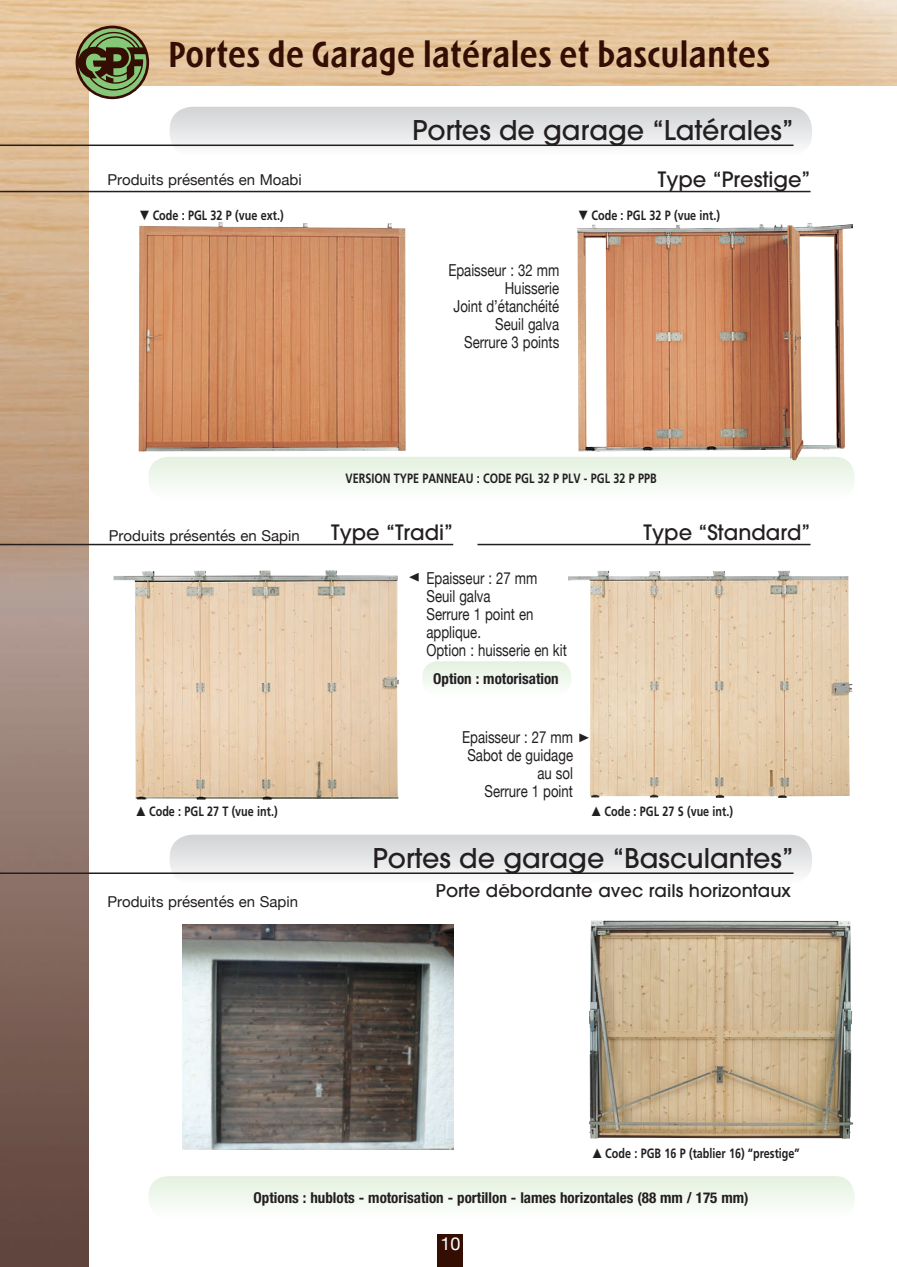
<style>
.page{position:relative;width:897px;height:1267px;background:#fff}
.page>*{position:absolute;margin:0;border:0;box-sizing:border-box;transform-origin:0 0}
.t1{font:500 34.5px "Linotype Spitz";color:#340d03}
.t2{font:500 27px "Avant Garde";color:#231f20}
.t3{font:500 21px "Avant Garde";color:#231f20}
.t4{font:500 18px "Avant Garde";color:#231f20}
.t5{font:18px "Helvetica Neue";color:#fff}
.t6{font:16.5px/18px "Helvetica Neue";color:#231f20;text-align:right;scale:.8 1}
.t7{font:700 condensed 15px "Helvetica Neue";color:#231f20}
.t8{font:15px "Helvetica Neue";color:#231f20}
.t9{font:700 13.5px "Frutiger CE";color:#231f20;scale:.8 1}
</style>
<div class="page">
<img style="left:0;top:0;width:897px;height:1267px">
<div style="left:89px;top:87px;width:808px;height:1180px;background:#fff"></div>
<svg style="left:76px;top:26px;width:73px;height:73px;background:#797d54"></svg>
<svg style="left:148px;top:457px;width:706px;height:29px"></svg>
<img style="left:589px;top:921px;width:264px;height:218px">
<img style="left:568px;top:571px;width:284px;height:227px">
<hr style="left:0;top:191px;width:810px;height:1px;background:#231f20">
<img style="left:577px;top:223px;width:276px;height:238px">
<div style="left:438px;top:1235px;width:25px;height:32px;background:#340d03"></div>
<hr style="left:0;top:544px;width:453px;height:1px;background:#231f20">
<hr style="left:477px;top:544px;width:333px;height:1px;background:#231f20">
<img style="left:113px;top:570px;width:286px;height:230px">
<img style="left:182px;top:924px;width:271px;height:225px">
<div style="left:457px;top:730px;width:117px;height:76px;background:#fff"></div>
<img style="left:138px;top:222px;width:267px;height:229px">
<svg style="left:170px;top:107px;width:642px;height:40px;background:#dfe0e2"></svg>
<hr style="left:0;top:145px;width:793px;height:1px;background:#231f20">
<svg style="left:170px;top:835px;width:642px;height:39px;background:#e1e2e4"></svg>
<hr style="left:0;top:872px;width:793px;height:2px;background:#231f20">
<svg style="left:148px;top:1176px;width:706px;height:30px"></svg>
<svg style="left:423px;top:661px;width:148px;height:34px"></svg>
<svg style="left:0;top:1263px;width:5px;height:4px"></svg>
<svg style="left:579px;top:734px;width:10px;height:9px"></svg>
<h1 class="t1" style="left:168px;top:34px;width:604px">Portes de Garage latérales et basculantes</h1>
<p class="t8" style="left:107px;top:169px;width:196px">Produits présentés en Moabi</p>
<h2 class="t2" style="left:412px;top:114px;width:382px">Portes de garage “Latérales”</h2>
<p class="t3" style="left:658px;top:166px;width:154px">Type “Prestige”</p>
<p class="t9" style="left:140px;top:207px;width:181px">▼ Code : PGL 32 P (vue ext.)</p>
<p class="t9" style="left:578px;top:207px;width:178px">▼ Code : PGL 32 P (vue int.)</p>
<p class="t6" style="left:448px;top:262px;width:140px">Epaisseur : 32 mm<br>Huisserie<br>Joint d’étanchéité<br>Seuil galva<br>Serrure 3 points</p>
<p class="t8" style="left:109px;top:525px;width:192px">Produits présentés en Sapin</p>
<p class="t9" style="left:345px;top:470px;width:390px">VERSION TYPE PANNEAU : CODE PGL 32 P PLV - PGL 32 P PPB</p>
<p class="t3" style="left:331px;top:519px;width:123px">Type “Tradi”</p>
<p class="t6" style="left:426px;top:570px;width:177px;text-align:left">Epaisseur : 27 mm<br>Seuil galva<br>Serrure 1 point en applique.<br>Option : huisserie en kit</p>
<p class="t7" style="left:433px;top:670px;width:127px">Option : motorisation</p>
<p class="t6" style="left:462px;top:730px;width:140px">Epaisseur : 27 mm<br>Sabot de guidage au sol<br>Serrure 1 point</p>
<p class="t3" style="left:643px;top:519px;width:168px">Type “Standard”</p>
<p class="t9" style="left:136px;top:803px;width:178px">▲ Code : PGL 27 T (vue int.)</p>
<p class="t9" style="left:591px;top:803px;width:178px">▲ Code : PGL 27 S (vue int.)</p>
<p class="t8" style="left:107px;top:890px;width:192px">Produits présentés en Sapin</p>
<h2 class="t2" style="left:373px;top:842px;width:422px">Portes de garage “Basculantes”</h2>
<p class="t4" style="left:436px;top:880px;width:356px">Porte débordante avec rails horizontaux</p>
<p class="t9" style="left:592px;top:1145px;width:261px">▲ Code : PGB 16 P (tablier 16) “prestige”</p>
<p class="t7" style="left:253px;top:1189px;width:496px">Options : hublots - motorisation - portillon - lames horizontales (88 mm / 175 mm)</p>
<p class="t5" style="left:440px;top:1230px;width:22px">10</p>
</div>
